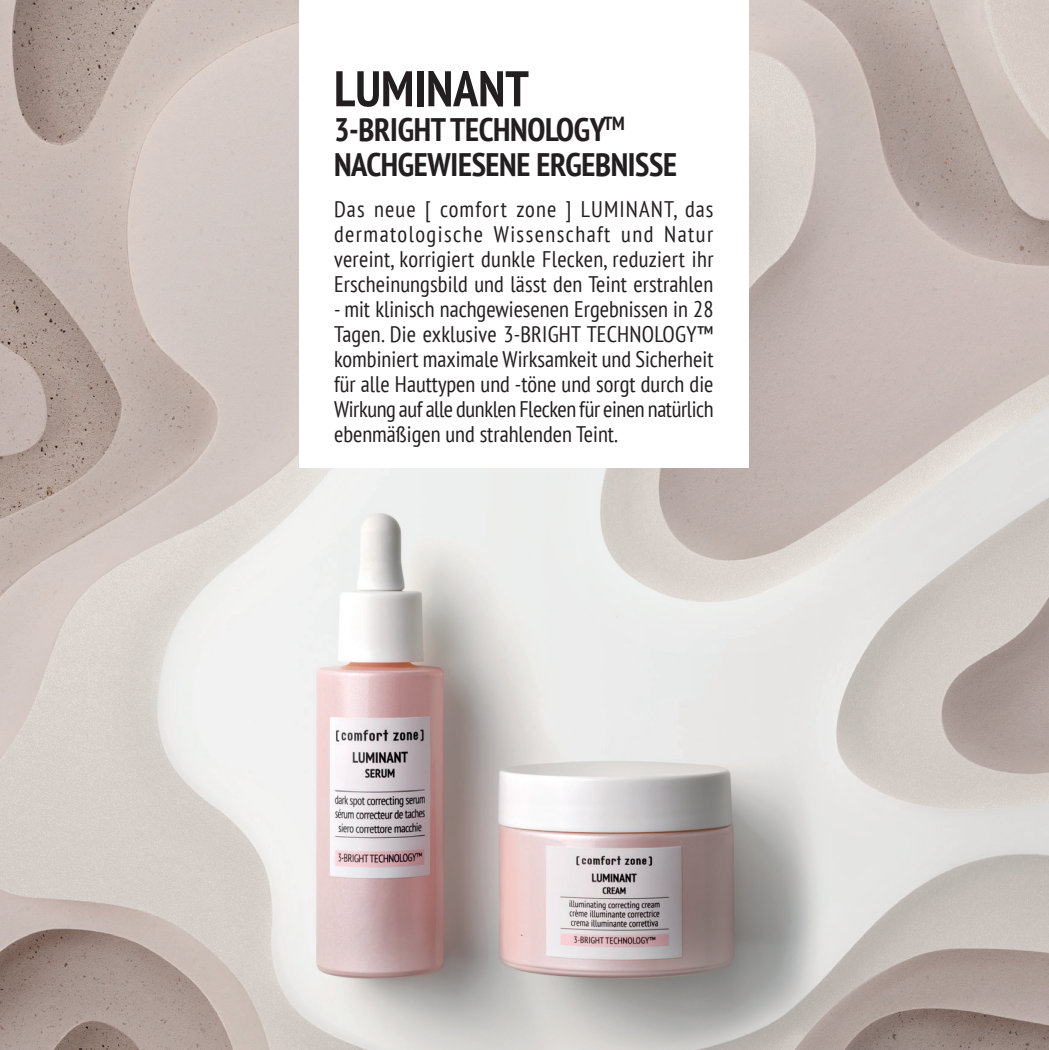
<style>
.page{position:relative;width:1049px;height:1050px;background:#fff}
.page>*{position:absolute;margin:0;border:0;box-sizing:border-box;transform-origin:0 0}
.BODYCOPY{font:700 condensed 50px "PT Sans";color:#231f20}
.TITOLO_EHRAHRDT{font:700 condensed 32.5px "PT Sans";letter-spacing:-.01em;color:#231f20}
.BODYCOPY-2{font:condensed 22.5px/25px "PT Sans";color:#231f20;text-align:justify}
</style>
<div class="page">
<img style="left:0;top:0;width:1048px;height:1050px">
<div style="left:299px;top:0;width:449px;height:467px;background:#fff"></div>
<p class="BODYCOPY" style="left:334px;top:55px;width:196px">LUMINANT</p>
<p class="TITOLO_EHRAHRDT" style="left:334px;top:108px;width:292px">3-BRIGHT TECHNOLOGY<sup>TM</sup></p>
<p class="TITOLO_EHRAHRDT" style="left:334px;top:143px;width:344px">NACHGEWIESENE ERGEBNISSE</p>
<p class="BODYCOPY-2" style="left:334px;top:196px;width:381px">Das neue [ comfort zone ] LUMINANT, das dermatologische Wissenschaft und Natur vereint, korrigiert dunkle Flecken, reduziert ihr Erscheinungsbild und lässt den Teint erstrahlen</p>
<p class="BODYCOPY-2" style="left:334px;top:296px;width:381px">- mit klinisch nachgewiesenen Ergebnissen in 28<br>Tagen. Die exklusive 3-BRIGHT TECHNOLOGY™ kombiniert maximale Wirksamkeit und Sicherheit für alle Hauttypen und -töne und sorgt durch die Wirkung auf alle dunklen Flecken für einen natürlich ebenmäßigen und strahlenden Teint.</p>
</div>
